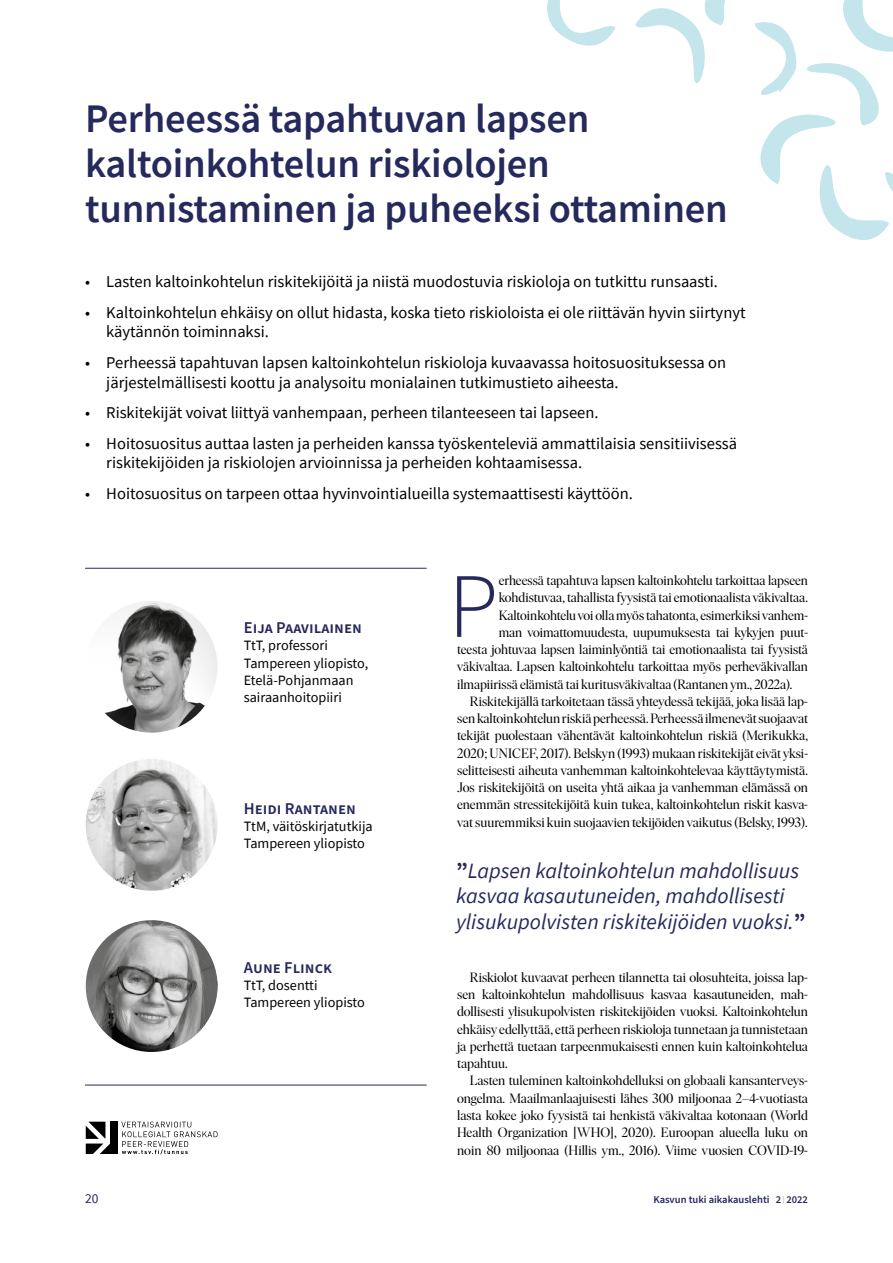
<style>
.page{position:relative;width:893px;height:1263px;background:#fff}
.page>*{position:absolute;margin:0;border:0;box-sizing:border-box;transform-origin:0 0}
.t1{font:300 92.1px "Source Sans Pro";color:#26295c}
.t2{font:600 40.5px/45px "Source Sans Pro";letter-spacing:-.005em;color:#26295c}
.t3{font:italic 21.75px/25.5px "Source Sans Pro";color:#26295c}
.t4{font:16.5px/19.8px "Source Sans Pro";color:#000}
.t5{font:600 16.5px "Source Sans Pro";color:#26295c}
.t6{font:14.25px/17.1px "Source Sans Pro";color:#000}
.t7{font:13.5px/17.2px "Ivar Display";color:#000;text-align:justify}
.t8{font:13.5px "Source Sans Pro";color:#26295c}
.t9{font:600 10.5px "Source Sans Pro";color:#26295c}
.s1{font-weight:700;font-style:normal}
.s2{color:#e4d3b9}
</style>
<div class="page">
<svg style="left:547px;top:0;width:68px;height:46px"></svg>
<svg style="left:635px;top:0;width:258px;height:240px"></svg>
<hr style="left:85px;top:1085px;width:342px;height:1px;background:#26295c">
<hr style="left:85px;top:568px;width:342px;height:1px;background:#26295c">
<svg style="left:86px;top:1122px;width:24px;height:32px"></svg>
<div style="left:110px;top:1122px;width:8px;height:32px;background:#000"></div>
<svg style="left:121px;top:1121px;width:97px;height:33px"></svg>
<img style="left:86px;top:601px;width:132px;height:132px;border-radius:66px">
<img style="left:86px;top:759px;width:132px;height:132px;border-radius:66px">
<img style="left:86px;top:920px;width:132px;height:132px;border-radius:66px">
<h2 class="t2" style="left:85px;top:98px;width:644px">Perheessä tapahtuvan lapsen kaltoinkohtelun riskiolojen tunnistaminen ja puheeksi ottaminen</h2>
<p class="t4" style="left:85px;top:272px;width:634px">• Lasten kaltoinkohtelun riskitekijöitä ja niistä muodostuvia riskioloja on tutkittu runsaasti.</p>
<p class="t4" style="left:106px;top:303px;width:641px;text-indent:-21px">• Kaltoinkohtelun ehkäisy on ollut hidasta, koska tieto riskioloista ei ole riittävän hyvin siirtynyt käytännön toiminnaksi.</p>
<p class="t4" style="left:106px;top:353px;width:621px;text-indent:-21px">• Perheessä tapahtuvan lapsen kaltoinkohtelun riskioloja kuvaavassa hoitosuosituksessa on järjestelmällisesti koottu ja analysoitu monialainen tutkimustieto aiheesta.</p>
<p class="t4" style="left:85px;top:403px;width:515px">• Riskitekijät voivat liittyä vanhempaan, perheen tilanteeseen tai lapseen.</p>
<p class="t4" style="left:106px;top:434px;width:632px;text-indent:-21px">• Hoitosuositus auttaa lasten ja perheiden kanssa työskenteleviä ammattilaisia sensitiivisessä riskitekijöiden ja riskiolojen arvioinnissa ja perheiden kohtaamisessa.</p>
<p class="t4" style="left:85px;top:484px;width:549px">• Hoitosuositus on tarpeen ottaa hyvinvointialueilla systemaattisesti käyttöön.</p>
<p class="t5" style="left:244px;top:618px;width:120px">Eija Paavilainen</p>
<p class="t6" style="left:244px;top:638px;width:126px">TtT, professori<br>Tampereen yliopisto,<br>Etelä-Pohjanmaan sairaanhoitopiiri</p>
<p class="t5" style="left:244px;top:798px;width:114px">Heidi Rantanen</p>
<p class="t6" style="left:244px;top:818px;width:130px">TtM, väitöskirjatutkija<br>Tampereen yliopisto</p>
<p class="t5" style="left:244px;top:959px;width:90px">Aune Flinck</p>
<p class="t6" style="left:244px;top:977px;width:123px">TtT, dosentti<br>Tampereen yliopisto</p>
<h1 class="t1" style="left:448px;top:551px;width:52px">P</h1>
<p class="t7" style="left:499px;top:572px;width:311px">erheessä tapahtuva lapsen kaltoinkohtelu tarkoittaa lapseen</p>
<p class="t7" style="left:499px;top:590px;width:311px">kohdistuvaa, tahallista fyysistä tai emotionaalista väkivaltaa.</p>
<p class="t7" style="left:499px;top:607px;width:311px">Kaltoinkohtelu voi olla myös tahatonta, esimerkiksi vanhem-</p>
<p class="t7" style="left:499px;top:624px;width:311px">man voimattomuudesta, uupumuksesta tai kykyjen puut-</p>
<p class="t7" style="left:457px;top:641px;width:352px">teesta johtuvaa lapsen laiminlyöntiä tai emotionaalista tai fyysistä</p>
<p class="t7" style="left:457px;top:659px;width:352px">väkivaltaa. Lapsen kaltoinkohtelu tarkoittaa myös perheväkivallan</p>
<p class="t7" style="left:457px;top:676px;width:337px">ilmapiirissä elämistä tai kuritusväkivaltaa (Rantanen ym., 2022a).</p>
<p class="t7" style="left:470px;top:693px;width:340px">Riskitekijällä tarkoitetaan tässä yhteydessä tekijää, joka lisää lap-</p>
<p class="t7" style="left:457px;top:710px;width:352px">sen kaltoinkohtelun riskiä perheessä. Perheessä ilmenevät suojaavat</p>
<p class="t7" style="left:457px;top:728px;width:352px">tekijät puolestaan vähentävät kaltoinkohtelun riskiä (Merikukka,</p>
<p class="t7" style="left:457px;top:745px;width:352px">2020; UNICEF, 2017). Belskyn (1993) mukaan riskitekijät eivät yksi-</p>
<p class="t7" style="left:457px;top:762px;width:352px">selitteisesti aiheuta vanhemman kaltoinkohtelevaa käyttäytymistä.</p>
<p class="t7" style="left:457px;top:779px;width:352px">Jos riskitekijöitä on useita yhtä aikaa ja vanhemman elämässä on</p>
<p class="t7" style="left:457px;top:797px;width:352px">enemmän stressitekijöitä kuin tukea, kaltoinkohtelun riskit kasva-</p>
<p class="t7" style="left:457px;top:814px;width:352px">vat suuremmiksi kuin suojaavien tekijöiden vaikutus (Belsky, 1993).</p>
<h3 class="t3" style="left:456px;top:859px;width:351px"><span class="s1">”</span>Lapsen kaltoinkohtelun mahdollisuus kasvaa kasautuneiden, mahdollisesti ylisukupolvisten riskitekijöiden vuoksi.<span class="s1">”</span></h3>
<p class="t7" style="left:457px;top:969px;width:352px;text-indent:13px">Riskiolot kuvaavat perheen tilannetta tai olosuhteita, joissa lap&shy;sen kaltoinkohtelun mahdollisuus kasvaa kasautuneiden, mah&shy;dollisesti ylisukupolvisten riskitekijöiden vuoksi. Kaltoinkohtelun ehkäisy edellyttää, että perheen riskioloja tunnetaan ja tunnistetaan ja perhettä tuetaan tarpeenmukaisesti ennen kuin kaltoinkohtelua tapahtuu.</p>
<p class="t7" style="left:457px;top:1073px;width:352px;text-indent:13px">Lasten tuleminen kaltoinkohdelluksi on globaali kansanterveys&shy;ongelma. Maailmanlaajuisesti lähes 300 miljoonaa 2–4-vuotiasta lasta kokee joko fyysistä tai henkistä väkivaltaa kotonaan (World Health Organization [WHO], 2020). Euroopan alueella luku on noin 80 miljoonaa (Hillis ym., 2016). Viime vuosien COVID-19-</p>
<p class="t8" style="left:85px;top:1192px;width:15px">20</p>
<p class="t9" style="left:653px;top:1194px;width:156px">Kasvun tuki aikakauslehti 2 <span class="s2">I</span> 2022</p>
</div>
